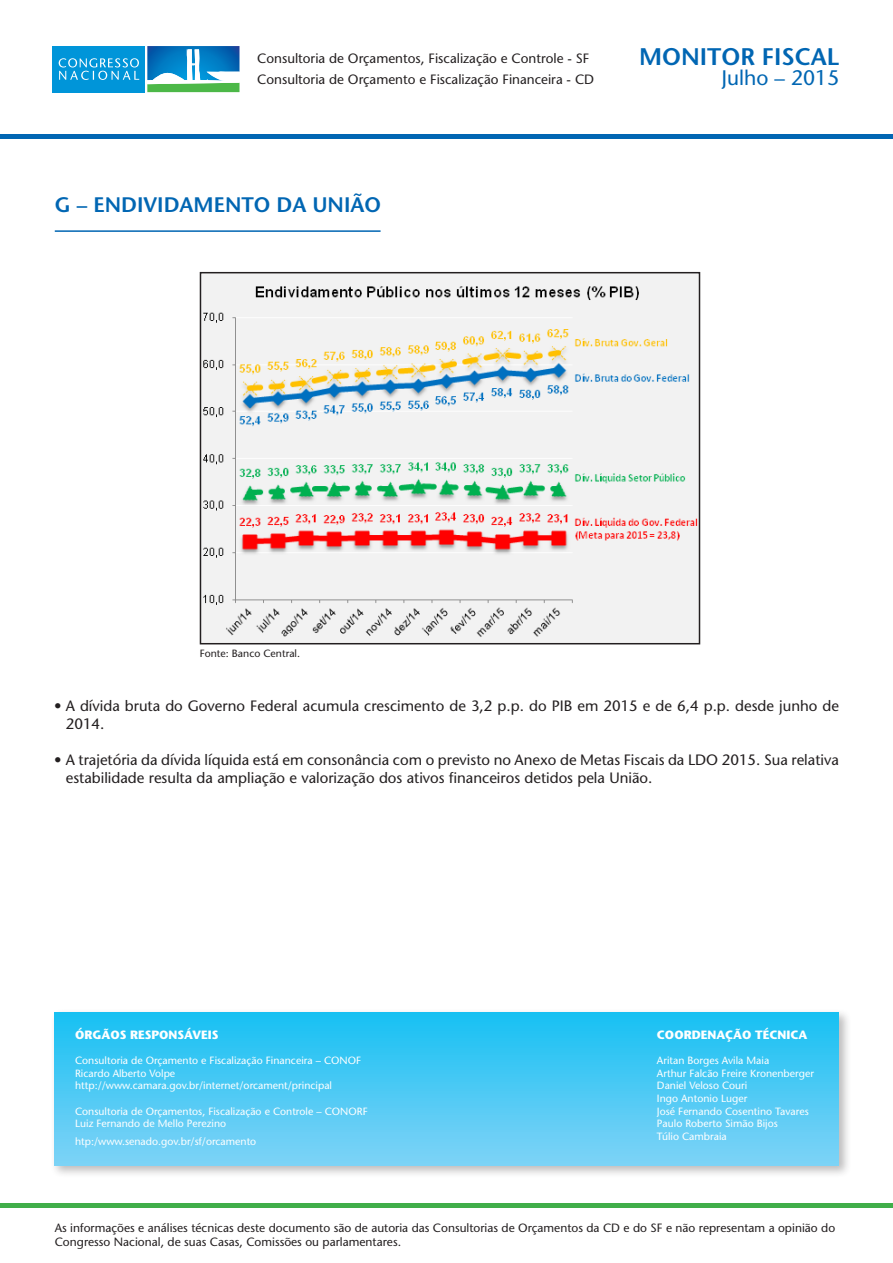
<style>
.page{position:relative;width:893px;height:1263px;background:#fff}
.page>*{position:absolute;margin:0;border:0;box-sizing:border-box;transform-origin:0 0}
.t1{font:600 24px "Stone Sans Std";color:#0166b3}
.t2{font:600 21px "Stone Sans Std";color:#0166b3}
.t3{font:500 21px "Stone Sans Std";color:#0166b3}
.t4{font:500 15px/18px "Stone Sans Std";color:#231f20}
.t5{font:500 13.5px "Stone Sans Std";color:#231f20}
.t6{font:500 12px/13.5px "Stone Sans Std";color:#231f20}
.t7{font:700 12px "Stone Sans Std";color:#fff}
.t8{font:500 10.5px "Stone Sans Std";color:#fff}
.t9{font:500 10.5px "Stone Sans Std";color:#231f20}
</style>
<div class="page">
<div style="left:0;top:1203px;width:893px;height:5px;background:#40ae49"></div>
<hr style="left:0;top:134px;width:893px;height:4px;background:#0166b3">
<div style="left:53px;top:46px;width:92px;height:46px;background:#0095d9"></div>
<svg style="left:59px;top:58px;width:80px;height:22px"></svg>
<svg style="left:147px;top:46px;width:92px;height:46px"></svg>
<hr style="left:55px;top:230px;width:326px;height:2px;background:#0166b3">
<img style="left:203px;top:275px;width:494px;height:366px">
<div style="left:200px;top:272px;width:500px;height:372px;border:2px solid #231f20"></div>
<div style="left:50px;top:1008px;width:802px;height:170px;background:#231f20;opacity:.3"></div>
<div style="left:54px;top:1012px;width:785px;height:153px;background:linear-gradient(to bottom,#17c0f2,#7fd3f6)"></div>
<p class="t5" style="left:257px;top:50px;width:334px">Consultoria de Orçamentos, Fiscalização e Controle - SF</p>
<p class="t5" style="left:257px;top:71px;width:338px">Consultoria de Orçamento e Fiscalização Financeira - CD</p>
<p class="t2" style="left:55px;top:192px;width:328px">G – ENDIVIDAMENTO DA UNIÃO</p>
<p class="t1" style="left:639px;top:42px;width:202px">MONITOR FISCAL</p>
<p class="t3" style="left:722px;top:65px;width:119px">Julho – 2015</p>
<p class="t9" style="left:200px;top:647px;width:102px">Fonte: Banco Central.</p>
<p class="t4" style="left:66px;top:697px;width:775px;text-indent:-12px">• A dívida bruta do Governo Federal acumula crescimento de 3,2 p.p. do PIB em 2015 e de 6,4 p.p. desde junho de<br>2014.</p>
<p class="t4" style="left:66px;top:751px;width:775px;text-indent:-12px">• A trajetória da dívida líquida está em consonância com o previsto no Anexo de Metas Fiscais da LDO 2015. Sua relativa estabilidade resulta da ampliação e valorização dos ativos financeiros detidos pela União.</p>
<p class="t7" style="left:75px;top:1028px;width:145px">ÓRGÃOS RESPONSÁVEIS</p>
<p class="t8" style="left:75px;top:1054px;width:288px">Consultoria de Orçamento e Fiscalização Financeira – CONOF</p>
<p class="t8" style="left:75px;top:1067px;width:102px">Ricardo Alberto Volpe</p>
<p class="t8" style="left:75px;top:1079px;width:258px">http://www.camara.gov.br/internet/orcament/principal</p>
<p class="t8" style="left:75px;top:1105px;width:294px">Consultoria de Orçamentos, Fiscalização e Controle – CONORF</p>
<p class="t8" style="left:75px;top:1117px;width:153px">Luiz Fernando de Mello Perezino</p>
<p class="t8" style="left:75px;top:1135px;width:183px">htp:/www.senado.gov.br/sf/orcamento</p>
<p class="t7" style="left:657px;top:1028px;width:152px">COORDENAÇÃO TÉCNICA</p>
<p class="t8" style="left:657px;top:1054px;width:114px">Aritan Borges Avila Maia</p>
<p class="t8" style="left:657px;top:1067px;width:159px">Arthur Falcão Freire Kronenberger</p>
<p class="t8" style="left:657px;top:1079px;width:92px">Daniel Veloso Couri</p>
<p class="t8" style="left:657px;top:1092px;width:92px">Ingo Antonio Luger</p>
<p class="t8" style="left:657px;top:1105px;width:153px">José Fernando Cosentino Tavares</p>
<p class="t8" style="left:657px;top:1117px;width:122px">Paulo Roberto Simão Bijos</p>
<p class="t8" style="left:657px;top:1130px;width:71px">Túlio Cambraia</p>
<p class="t6" style="left:55px;top:1221px;width:782px">As informações e análises técnicas deste documento são de autoria das Consultorias de Orçamentos da CD e do SF e não representam a opinião do<br>Congresso Nacional, de suas Casas, Comissões ou parlamentares.</p>
</div>
